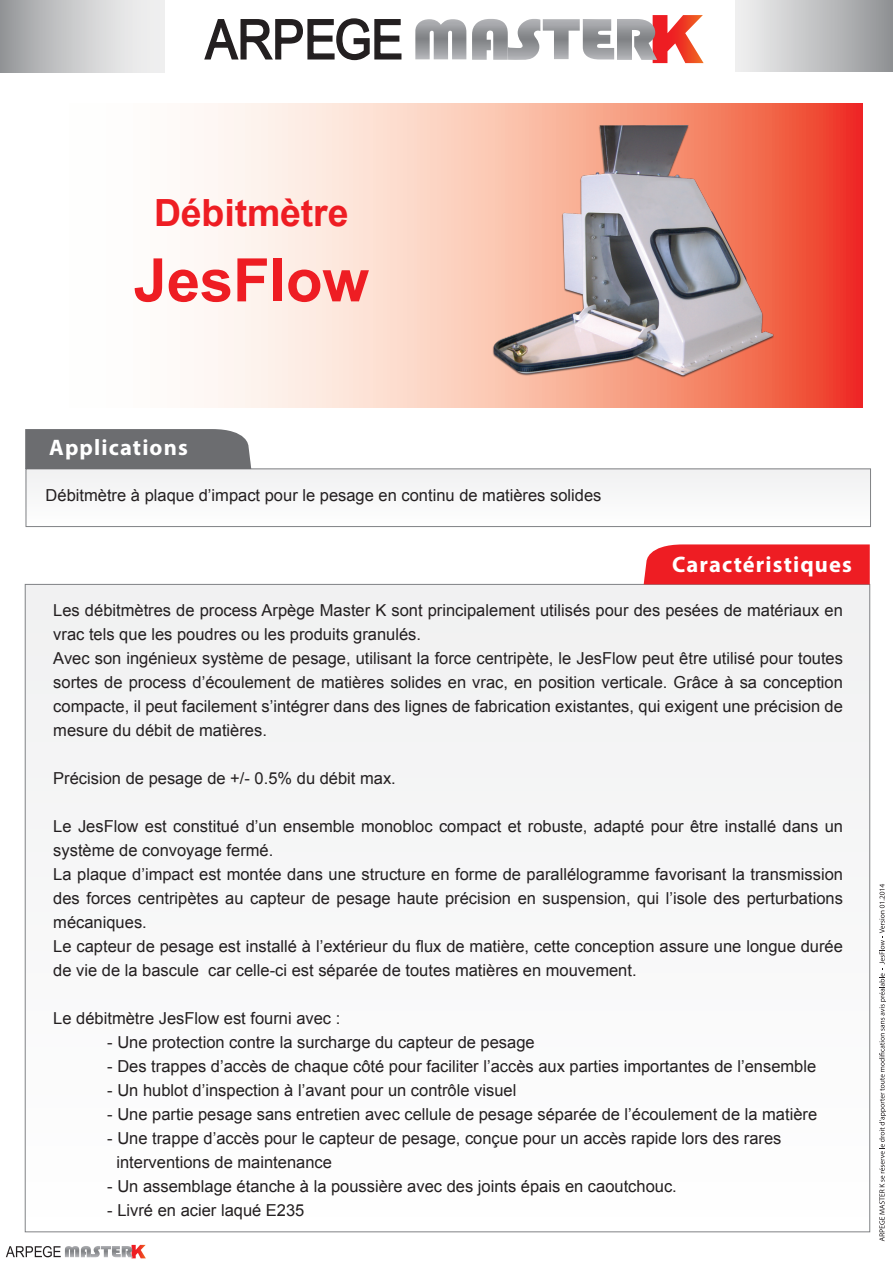
<style>
.page{position:relative;width:893px;height:1263px;background:#fff}
.page>*{position:absolute;margin:0;border:0;box-sizing:border-box;transform-origin:0 0}
.t1{font:700 60px "Arial";letter-spacing:-.005em;color:#ee1d23}
.t2{font:700 37.5px "Arial";letter-spacing:-.005em;color:#ee1d23}
.t3{font:700 22.5px "Myriad Pro";letter-spacing:.05em;color:#fff}
.t4{font:16.5px/24px "Arial";color:#231f20}
</style>
<div class="page">
<div style="left:735px;top:0;width:158px;height:72px;background:linear-gradient(to right,#f3f3f3,#919396)"></div>
<div style="left:0;top:0;width:165px;height:73px;background:linear-gradient(to right,#9b9d9f,#fbfbfb)"></div>
<svg style="left:204px;top:103px;width:659px;height:305px"></svg>
<div style="left:26px;top:469px;width:844px;height:57px;background:#f7f7f8"></div>
<div style="left:26px;top:469px;width:845px;height:58px;border:1px solid #808285"></div>
<div style="left:25px;top:584px;width:845px;height:648px;background:#f7f7f8"></div>
<div style="left:25px;top:429px;width:226px;height:40px;background:#6c6d70"></div>
<div style="left:644px;top:544px;width:226px;height:40px;background:#ee1d23"></div>
<svg style="left:204px;top:18px;width:198px;height:43px"></svg>
<svg style="left:653px;top:15px;width:51px;height:48px"></svg>
<img style="left:472px;top:19px;width:68px;height:41px">
<img style="left:415px;top:19px;width:51px;height:40px">
<img style="left:543px;top:19px;width:37px;height:40px">
<img style="left:583px;top:19px;width:31px;height:40px">
<img style="left:617px;top:19px;width:40px;height:41px">
<img style="left:466px;top:126px;width:386px;height:282px">
<svg style="left:6px;top:1246px;width:55px;height:11px"></svg>
<img style="left:65px;top:1246px;width:14px;height:11px">
<svg style="left:81px;top:1245px;width:65px;height:13px"></svg>
<svg style="left:879px;top:884px;width:7px;height:357px"></svg>
<h2 class="t2" style="left:154px;top:188px;width:196px">Débitmètre</h2>
<h1 class="t1" style="left:134px;top:240px;width:237px">JesFlow</h1>
<h3 class="t3" style="left:49px;top:433px;width:140px">Applications</h3>
<p class="t4" style="left:46px;top:483px;width:557px">Débitmètre à plaque d’impact pour le pesage en continu de matières solides</p>
<h3 class="t3" style="left:672px;top:550px;width:181px">Caractéristiques</h3>
<p class="t4" style="left:53px;top:598px;width:791px">Les débitmètres de process Arpège Master K sont principalement utilisés pour des pesées de matériaux en vrac tels que les poudres ou les produits granulés.<br>Avec son ingénieux système de pesage, utilisant la force centripète, le JesFlow peut être utilisé pour toutes sortes de process d’écoulement de matières solides en vrac, en position verticale. Grâce à sa conception compacte, il peut facilement s’intégrer dans des lignes de fabrication existantes, qui exigent une précision de mesure du débit de matières.</p>
<p class="t4" style="left:53px;top:766px;width:344px">Précision de pesage de +/- 0.5% du débit max.</p>
<p class="t4" style="left:53px;top:814px;width:791px">Le JesFlow est constitué d’un ensemble monobloc compact et robuste, adapté pour être installé dans un système de convoyage fermé.<br>La plaque d’impact est montée dans une structure en forme de parallélogramme favorisant la transmission des forces centripètes au capteur de pesage haute précision en suspension, qui l’isole des perturbations mécaniques.<br>Le capteur de pesage est installé à l’extérieur du flux de matière, cette conception assure une longue durée de vie de la bascule car celle-ci est séparée de toutes matières en mouvement.</p>
<p class="t4" style="left:53px;top:1006px;width:289px">Le débitmètre JesFlow est fourni avec :</p>
<p class="t4" style="left:107px;top:1030px;width:429px">- Une protection contre la surcharge du capteur de pesage</p>
<p class="t4" style="left:107px;top:1054px;width:710px">- Des trappes d’accès de chaque côté pour faciliter l’accès aux parties importantes de l’ensemble</p>
<p class="t4" style="left:107px;top:1078px;width:411px">- Un hublot d’inspection à l’avant pour un contrôle visuel</p>
<p class="t4" style="left:107px;top:1102px;width:711px">- Une partie pesage sans entretien avec cellule de pesage séparée de l’écoulement de la matière</p>
<p class="t4" style="left:116px;top:1126px;width:666px;text-indent:-9px">- Une trappe d’accès pour le capteur de pesage, conçue pour un accès rapide lors des rares interventions de maintenance</p>
<p class="t4" style="left:107px;top:1174px;width:571px">- Un assemblage étanche à la poussière avec des joints épais en caoutchouc.</p>
<p class="t4" style="left:107px;top:1198px;width:199px">- Livré en acier laqué E235</p>
</div>
